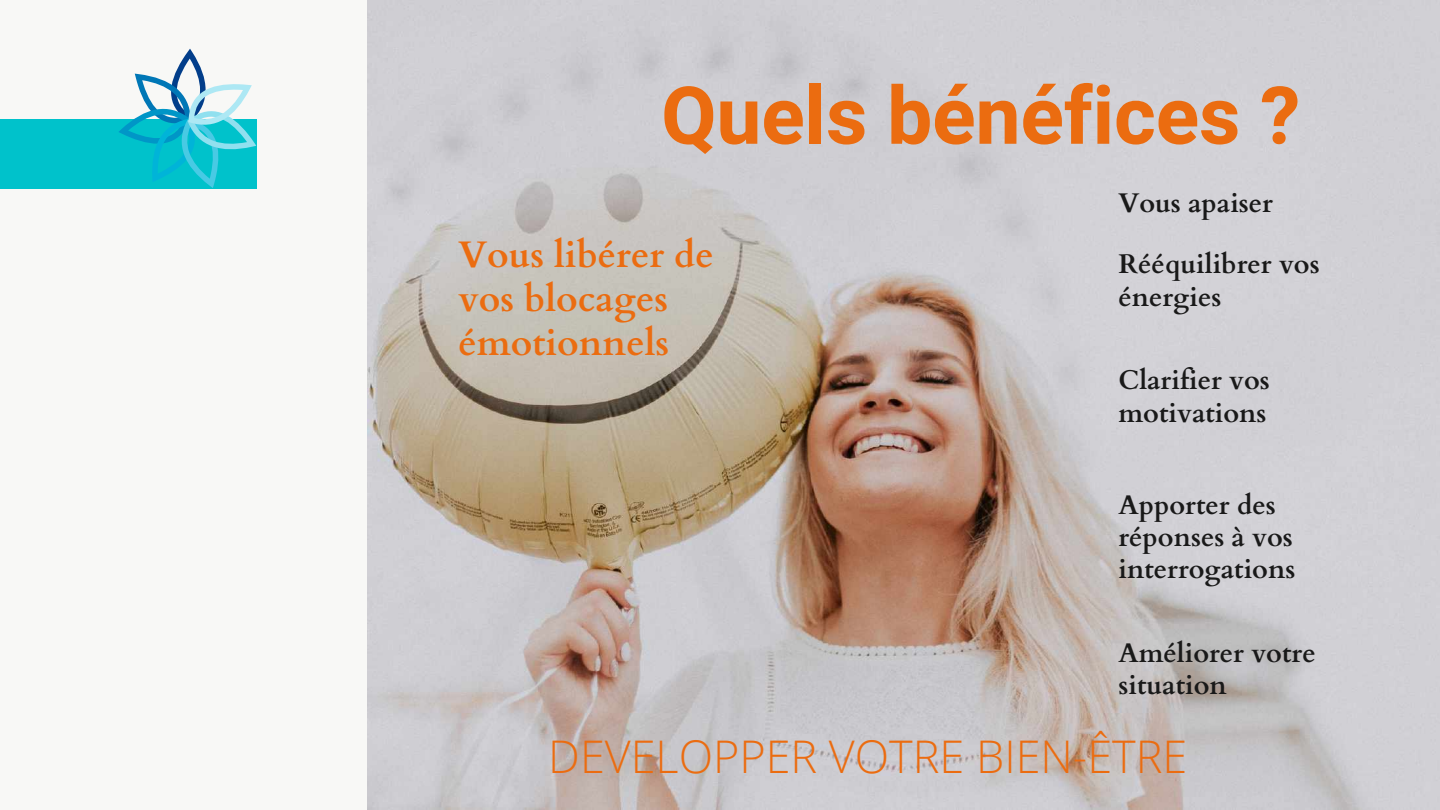
<style>
.page{position:relative;width:1440px;height:810px;background:#f8f8f6}
.page>*{position:absolute;margin:0;border:0;box-sizing:border-box;transform-origin:0 0}
.t1{font:700 80px "Heebo";color:#eb6c10}
.t2{font:300 45px "Open Sans";color:#eb6c10}
.t3{font:700 37px/44.2px "Cardo";color:#eb6c10}
.t4{font:700 27px/32.2px "Cardo";color:#191919}
</style>
<div class="page">
<div style="left:0;top:119px;width:256px;height:70px;background:#00c2cb"></div>
<img style="left:368px;top:0;width:1072px;height:809px">
<svg style="left:119px;top:49px;width:137px;height:139px"></svg>
<h1 class="t1" style="left:661px;top:60px;width:640px">Quels bénéfices ?</h1>
<h3 class="t3" style="left:458px;top:233px;width:257px">Vous libérer de vos blocages émotionnels</h3>
<p class="t4" style="left:1118px;top:187px;width:156px">Vous apaiser</p>
<p class="t4" style="left:1118px;top:249px;width:203px">Rééquilibrer vos énergies</p>
<p class="t4" style="left:1118px;top:365px;width:153px">Clarifier vos motivations</p>
<p class="t4" style="left:1118px;top:489px;width:178px">Apporter des réponses à vos interrogations</p>
<p class="t4" style="left:1118px;top:637px;width:199px">Améliorer votre situation</p>
<h2 class="t2" style="left:548px;top:724px;width:641px">DEVELOPPER VOTRE BIEN-ÊTRE</h2>
</div>
